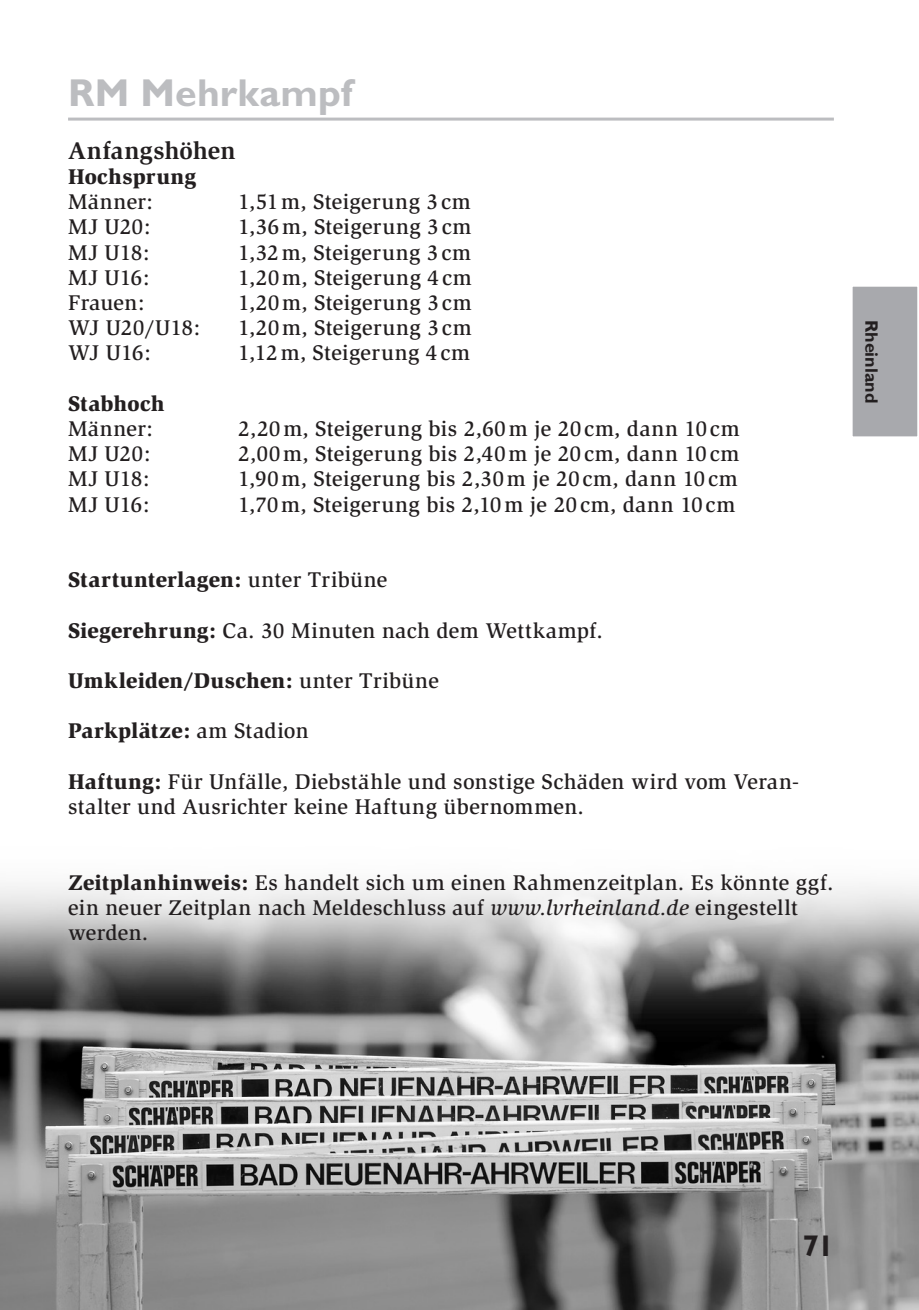
<style>
.page{position:relative;width:919px;height:1310px;background:#fff}
.page>*{position:absolute;margin:0;border:0;box-sizing:border-box;transform-origin:0 0}
.t1{font:700 39px "Gill Sans";letter-spacing:.01em;color:#bcbdc0}
.t2{font:700 30px "Gill Sans";color:#231f20}
.t3{font:700 24.9px "Slimbach";letter-spacing:.005em;color:#231f20}
.t4{font:500 21.9px/25.2px "Slimbach";letter-spacing:.015em;color:#231f20}
.t5{font:900 21.9px "Slimbach";letter-spacing:.01em;color:#231f20}
.t6{font:700 18px "Gill Sans";color:#231f20}
.s1{font-weight:500}
.s2{font-weight:900}
.s3{font-style:italic}
</style>
<div class="page">
<img style="left:0;top:885px;width:918px;height:425px">
<hr style="left:68px;top:118px;width:765px;height:3px;background:#bcbdc0">
<div style="left:851px;top:286px;width:67px;height:151px;background:#a8a9ad"></div>
<div style="left:850px;top:285px;width:68px;height:153px;border:2px solid #fff"></div>
<h1 class="t1" style="left:68px;top:70px;width:286px">RM Mehrkampf</h1>
<p class="t3" style="left:68px;top:135px;width:169px">Anfangshöhen</p>
<p class="t5" style="left:68px;top:163px;width:130px">Hochsprung</p>
<p class="t4" style="left:68px;top:189px;width:86px">Männer:</p>
<p class="t4" style="left:238px;top:189px;width:234px">1,51m, Steigerung 3cm</p>
<p class="t4" style="left:68px;top:214px;width:84px">MJ U20:</p>
<p class="t4" style="left:238px;top:214px;width:235px">1,36m, Steigerung 3cm</p>
<p class="t4" style="left:68px;top:239px;width:83px">MJ U18:</p>
<p class="t4" style="left:238px;top:239px;width:234px">1,32m, Steigerung 3cm</p>
<p class="t4" style="left:68px;top:265px;width:83px">MJ U16:</p>
<p class="t4" style="left:238px;top:265px;width:235px">1,20m, Steigerung 4cm</p>
<p class="t4" style="left:68px;top:290px;width:78px">Frauen:</p>
<p class="t4" style="left:238px;top:290px;width:235px">1,20m, Steigerung 3cm</p>
<p class="t4" style="left:68px;top:315px;width:134px">WJ U20/U18:</p>
<p class="t4" style="left:238px;top:315px;width:235px">1,20m, Steigerung 3cm</p>
<p class="t4" style="left:68px;top:340px;width:84px">WJ U16:</p>
<p class="t4" style="left:238px;top:340px;width:233px">1,12m, Steigerung 4cm</p>
<p class="t5" style="left:68px;top:390px;width:98px">Stabhoch</p>
<p class="t4" style="left:68px;top:416px;width:86px">Männer:</p>
<p class="t4" style="left:238px;top:416px;width:503px">2,20m, Steigerung bis 2,60m je 20cm, dann 10cm</p>
<p class="t4" style="left:68px;top:441px;width:84px">MJ U20:</p>
<p class="t4" style="left:238px;top:441px;width:503px">2,00m, Steigerung bis 2,40m je 20cm, dann 10cm</p>
<p class="t4" style="left:68px;top:466px;width:83px">MJ U18:</p>
<p class="t4" style="left:238px;top:466px;width:501px">1,90m, Steigerung bis 2,30m je 20cm, dann 10cm</p>
<p class="t4" style="left:68px;top:491px;width:83px">MJ U16:</p>
<p class="t4" style="left:238px;top:491px;width:498px">1,70m, Steigerung bis 2,10m je 20cm, dann 10cm</p>
<p class="t5" style="left:68px;top:566px;width:321px">Startunterlagen: <span class="s1">unter Tribüne</span></p>
<p class="t4" style="left:68px;top:617px;width:536px"><span class="s2">Siegerehrung:</span> Ca. 30 Minuten nach dem Wettkampf.</p>
<p class="t5" style="left:68px;top:667px;width:372px">Umkleiden/Duschen: <span class="s1">unter Tribüne</span></p>
<p class="t5" style="left:68px;top:717px;width:242px">Parkplätze: <span class="s1">am Stadion</span></p>
<p class="t4" style="left:68px;top:769px;width:732px"><span class="s2">Haftung:</span> Für Unfälle, Diebstähle und sonstige Schäden wird vom Veran&shy;stalter und Ausrichter keine Haftung übernommen.</p>
<p class="t4" style="left:68px;top:869px;width:767px"><span class="s2">Zeitplanhinweis:</span> Es handelt sich um einen Rahmenzeitplan. Es könnte ggf. ein neuer Zeitplan nach Meldeschluss auf <span class="s3">www.lvrheinland.de</span> eingestellt werden.</p>
<p class="t6" style="left:882px;top:320px;width:85px;rotate:90deg">Rheinland</p>
<h2 class="t2" style="left:802px;top:1228px;width:33px">71</h2>
</div>
